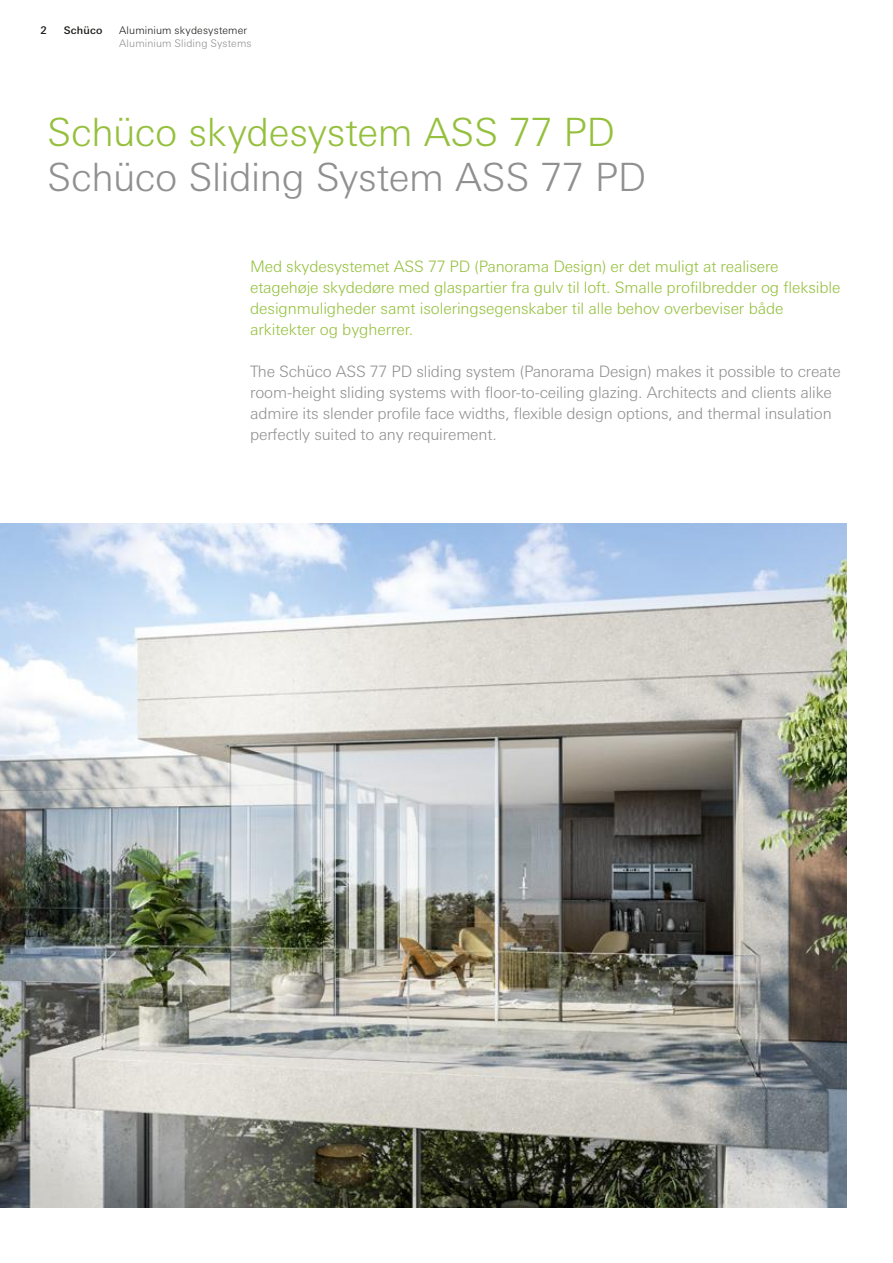
<style>
.page{position:relative;width:893px;height:1263px;background:#fff}
.page>*{position:absolute;margin:0;border:0;box-sizing:border-box;transform-origin:0 0}
.t1{font:300 39px "Univers For Schueco 330";letter-spacing:-.01em;color:#8f908f}
.t2{font:300 39px "Univers For Schueco 330";letter-spacing:-.01em;color:#95c03d}
.t3{font:300 15.75px/21px "Univers For Schueco 330";letter-spacing:-.01em;color:#8f908f}
.t4{font:300 15.75px/21px "Univers For Schueco 330";letter-spacing:-.005em;color:#95c03d}
.t5{font:300 10.5px "Univers For Schueco 330";letter-spacing:.01em;color:#8f908f}
.t6{font:300 10.5px "Univers For Schueco 330";letter-spacing:.015em;color:#181715}
.t7{font:10.5px "Univers For Schueco 530 Med";letter-spacing:.02em;color:#181715}
</style>
<div class="page">
<img style="left:0;top:523px;width:846px;height:684px">
<p class="t7" style="left:40px;top:24px;width:8px">2</p>
<p class="t7" style="left:64px;top:24px;width:40px">Schüco</p>
<p class="t6" style="left:119px;top:24px;width:130px">Aluminium skydesystemer</p>
<p class="t5" style="left:119px;top:37px;width:134px">Aluminium Sliding Systems</p>
<h1 class="t2" style="left:47px;top:109px;width:569px">Schüco skydesystem ASS 77 PD</h1>
<h1 class="t1" style="left:47px;top:154px;width:600px">Schüco Sliding System ASS 77 PD</h1>
<p class="t4" style="left:250px;top:256px;width:592px">Med skydesystemet ASS 77 PD (Panorama Design) er det muligt at realisere etagehøje skydedøre med glaspartier fra gulv til loft. Smalle profilbredder og fleksible designmuligheder samt isoleringsegenskaber til alle behov overbeviser både arkitekter og bygherrer.</p>
<p class="t3" style="left:250px;top:361px;width:592px">The Schüco ASS 77 PD sliding system (Panorama Design) makes it possible to create room-height sliding systems with floor-to-ceiling glazing. Architects and clients alike admire its slender profile face widths, flexible design options, and thermal insulation perfectly suited to any requirement.</p>
</div>
